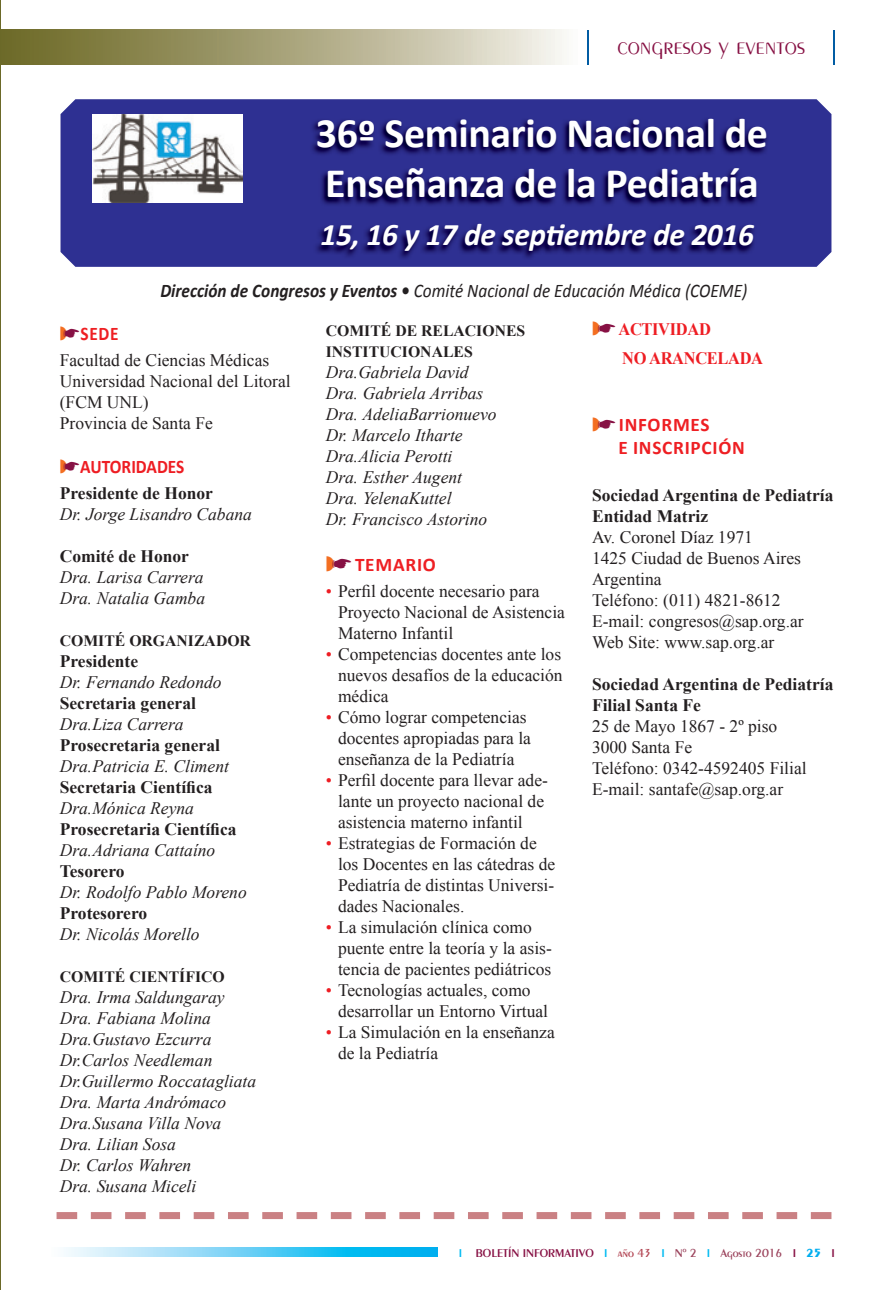
<style>
.page{position:relative;width:893px;height:1290px;background:#fff}
.page>*{position:absolute;margin:0;border:0;box-sizing:border-box;transform-origin:0 0}
.t1{font:700 42px/50.4px "Calibri";letter-spacing:-.01em;color:#fff}
.t2{font:italic 700 31.5px "Calibri";letter-spacing:-.01em;color:#fff}
.t3{font:300 26.25px "Peignot LT Std";color:#871144}
.t4{font:italic 19.25px "Calibri";color:#231f20;scale:.9 1}
.t5{font:700 19.25px/23.1px "Calibri";letter-spacing:.04em;color:#ee1f23}
.t6{font:700 19.25px "Calibri";color:#ee1d23;scale:.9 1}
.t7{font:700 19.25px "Calibri";letter-spacing:.04em;color:#ee1f23;scale:.9 1}
.t8{font:17.5px/21px "Times New Roman";color:#231f20}
.t9{font:italic 17.5px/21px "Times New Roman";color:#231f20}
.t10{font:700 17.5px/21px "Times New Roman";color:#231f20}
.t11{font:700 17.5px/29.4px "Times New Roman";letter-spacing:-.02em;color:#ee1d23;scale:.94 1}
.t12{font:700 15.75px/21px "Times New Roman";color:#231f20}
.t13{font:600 12.25px "Peignot LT Std";color:#871144}
.s1{font-weight:700}
.s2{color:#ee1d23}
.s3{color:#00baf1}
.s4{color:#b24553}
.s5{color:#9b435c}
.s6{font-weight:700;color:#00aeef}
</style>
<div class="page">
<svg style="left:64px;top:1248px;width:373px;height:8px;background:#67d0f5"></svg>
<hr style="left:587px;top:30px;width:2px;height:35px;background:#015ca3">
<hr style="left:833px;top:30px;width:2px;height:34px;background:#015ca3">
<svg style="left:1px;top:30px;width:563px;height:34px;background:#aba77f"></svg>
<hr style="left:0;top:0;width:1px;height:1290px;background:#6b6928">
<div style="left:61px;top:99px;width:770px;height:168px;background:#2e3092"></div>
<img style="left:310px;top:117px;width:458px;height:142px">
<img style="left:92px;top:115px;width:150px;height:88px">
<svg style="left:57px;top:1212px;width:774px;height:7px"></svg>
<h3 class="t3" style="left:617px;top:30px;width:190px">congresos y eventos</h3>
<h1 class="t1" style="left:316px;top:106px;width:454px">36º Seminario Nacional de<br>Enseñanza de la Pediatría</h1>
<h2 class="t2" style="left:321px;top:214px;width:435px">15, 16 y 17 de septiembre de 2016</h2>
<p class="t4" style="left:160px;top:278px;width:654px"><span class="s1">Dirección de Congresos y Eventos •</span> Comité Nacional de Educación Médica (COEME)</p>
<p class="t12" style="left:326px;top:320px;width:201px">COMITÉ DE RELACIONES<br>INSTITUCIONALES</p>
<p class="t9" style="left:326px;top:361px;width:172px">Dra.Gabriela David<br>Dra. Gabriela Arribas<br>Dra. AdeliaBarrionuevo<br>Dr. Marcelo Itharte<br>Dra.Alicia Perotti<br>Dra. Esther Augent<br>Dra. YelenaKuttel<br>Dr. Francisco Astorino</p>
<p class="t5" style="left:355px;top:552px;width:82px">TEMARIO</p>
<p class="t8" style="left:338px;top:580px;width:228px;text-indent:-12px"><span class="s2">•</span> Perfil docente necesario para<br>Proyecto Nacional de Asistencia<br>Materno Infantil</p>
<p class="t8" style="left:338px;top:643px;width:226px;text-align:justify;text-indent:-12px"><span class="s2">•</span> Competencias docentes ante los nuevos desafíos de la educación médica</p>
<p class="t8" style="left:338px;top:706px;width:194px;text-indent:-12px"><span class="s2">•</span> Cómo lograr competencias docentes apropiadas para la enseñanza de la Pediatría</p>
<p class="t8" style="left:338px;top:769px;width:211px;text-indent:-12px"><span class="s2">•</span> Perfil docente para llevar ade&shy;lante un proyecto nacional de asistencia materno infantil</p>
<p class="t8" style="left:338px;top:832px;width:219px;text-indent:-12px"><span class="s2">•</span> Estrategias de Formación de los Docentes en las cátedras de<br>Pediatría de distintas Universi&shy;dades Nacionales.</p>
<p class="t8" style="left:338px;top:916px;width:215px;text-indent:-12px"><span class="s2">•</span> La simulación clínica como puente entre la teoría y la asis&shy;tencia de pacientes pediátricos</p>
<p class="t8" style="left:338px;top:979px;width:212px;text-indent:-12px"><span class="s2">•</span> Tecnologías actuales, como desarrollar un Entorno Virtual</p>
<p class="t8" style="left:338px;top:1021px;width:218px;text-indent:-12px"><span class="s2">•</span> La Simulación en la enseñanza de la Pediatría</p>
<p class="t11" style="left:618px;top:314px;width:155px">ACTIVIDAD<br>NO ARANCELADA</p>
<p class="t7" style="left:81px;top:321px;width:44px">SEDE</p>
<p class="t8" style="left:60px;top:349px;width:232px">Facultad de Ciencias Médicas<br>Universidad Nacional del Litoral (FCM UNL)<br>Provincia de Santa Fe</p>
<p class="t6" style="left:80px;top:454px;width:117px">AUTORIDADES</p>
<p class="t10" style="left:60px;top:482px;width:155px">Presidente de Honor</p>
<p class="t9" style="left:60px;top:503px;width:194px">Dr. Jorge Lisandro Cabana</p>
<p class="t10" style="left:60px;top:545px;width:131px">Comité de Honor</p>
<p class="t9" style="left:60px;top:566px;width:147px">Dra. Larisa Carrera<br>Dra. Natalia Gamba</p>
<p class="t12" style="left:60px;top:630px;width:193px">COMITÉ ORGANIZADOR</p>
<p class="t10" style="left:60px;top:650px;width:80px">Presidente</p>
<p class="t9" style="left:60px;top:671px;width:163px">Dr. Fernando Redondo</p>
<p class="t10" style="left:60px;top:692px;width:138px">Secretaria general</p>
<p class="t9" style="left:60px;top:713px;width:125px">Dra.Liza Carrera</p>
<p class="t10" style="left:60px;top:734px;width:162px">Prosecretaria general</p>
<p class="t9" style="left:60px;top:755px;width:171px">Dra.Patricia E. Climent</p>
<p class="t10" style="left:60px;top:776px;width:154px">Secretaria Científica</p>
<p class="t9" style="left:60px;top:797px;width:136px">Dra.Mónica Reyna</p>
<p class="t10" style="left:60px;top:818px;width:178px">Prosecretaria Científica</p>
<p class="t9" style="left:60px;top:839px;width:157px">Dra.Adriana Cattaíno</p>
<p class="t10" style="left:60px;top:860px;width:66px">Tesorero</p>
<p class="t9" style="left:60px;top:881px;width:188px">Dr. Rodolfo Pablo Moreno</p>
<p class="t10" style="left:60px;top:902px;width:89px">Protesorero</p>
<p class="t9" style="left:60px;top:923px;width:141px">Dr. Nicolás Morello</p>
<p class="t12" style="left:60px;top:966px;width:166px">COMITÉ CIENTÍFICO</p>
<p class="t9" style="left:60px;top:986px;width:198px">Dra. Irma Saldungaray<br>Dra. Fabiana Molina<br>Dra.Gustavo Ezcurra<br>Dr.Carlos Needleman<br>Dr.Guillermo Roccatagliata<br>Dra. Marta Andrómaco<br>Dra.Susana Villa Nova<br>Dra. Lilian Sosa<br>Dr. Carlos Wahren<br>Dra. Susana Miceli</p>
<p class="t5" style="left:618px;top:412px;width:128px">INFORMES<br>E INSCRIPCIÓN</p>
<p class="t10" style="left:592px;top:484px;width:243px">Sociedad Argentina de Pediatría<br>Entidad Matriz</p>
<p class="t8" style="left:592px;top:526px;width:213px">Av. Coronel Díaz 1971<br>1425 Ciudad de Buenos Aires<br>Argentina<br>Teléfono: (011) 4821-8612<br>E-mail: congresos@sap.org.ar<br>Web Site: www.sap.org.ar</p>
<p class="t10" style="left:592px;top:673px;width:243px">Sociedad Argentina de Pediatría<br>Filial Santa Fe</p>
<p class="t8" style="left:592px;top:715px;width:216px">25 de Mayo 1867 - 2º piso<br>3000 Santa Fe<br>Teléfono: 0342-4592405 Filial<br>E-mail: santafe@sap.org.ar</p>
<p class="t13" style="left:459px;top:1245px;width:377px"><span class="s3">I</span> BOLETÍN INFORMATIVO <span class="s3">I</span> <span class="s4">año 43</span> <span class="s3">I</span> <span class="s5">Nº 2</span> <span class="s3">I</span> <span class="s5">Agosto 2016</span> I <span class="s6">25</span> I</p>
</div>
